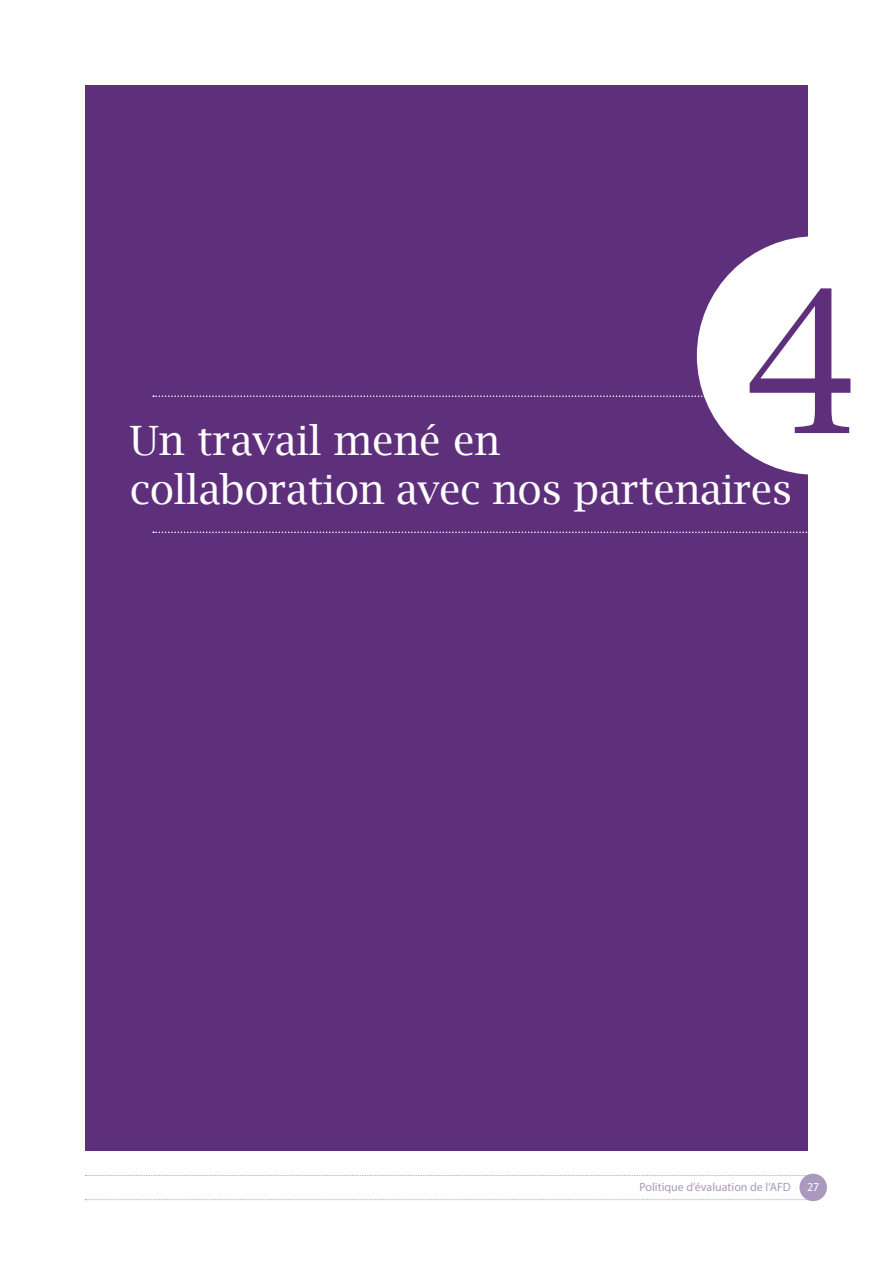
<style>
.page{position:relative;width:893px;height:1263px;background:#fff}
.page>*{position:absolute;margin:0;border:0;box-sizing:border-box;transform-origin:0 0}
.t1{font:196.8px "Lucida Bright";color:#5e307c}
.t2{font:40.5px "Lucida Bright";letter-spacing:-.01em;color:#fff}
.t3{font:12px "Myriad Pro";color:#ab98be}
.t4{font:12px "Myriad Pro";color:#fff}
</style>
<div class="page">
<div style="left:799px;top:1174px;width:28px;height:27px;background:#ab98be;border-radius:50%"></div>
<svg style="left:85px;top:1175px;width:722px;height:1px"></svg>
<svg style="left:85px;top:1199px;width:722px;height:1px"></svg>
<div style="left:85px;top:85px;width:723px;height:1066px;background:#5e307c"></div>
<svg style="left:697px;top:236px;width:111px;height:239px;fill:#fff"></svg>
<svg style="left:153px;top:395px;width:596px;height:2px"></svg>
<svg style="left:153px;top:531px;width:655px;height:2px"></svg>
<p class="t1" style="left:744px;top:250px;width:121px">4</p>
<p class="t2" style="left:130px;top:417px;width:372px">Un travail mené en</p>
<p class="t2" style="left:130px;top:466px;width:664px">collaboration avec nos partenaires</p>
<p class="t3" style="left:639px;top:1180px;width:153px">Politique d’évaluation de l’AFD</p>
<p class="t4" style="left:807px;top:1180px;width:14px">27</p>
</div>
